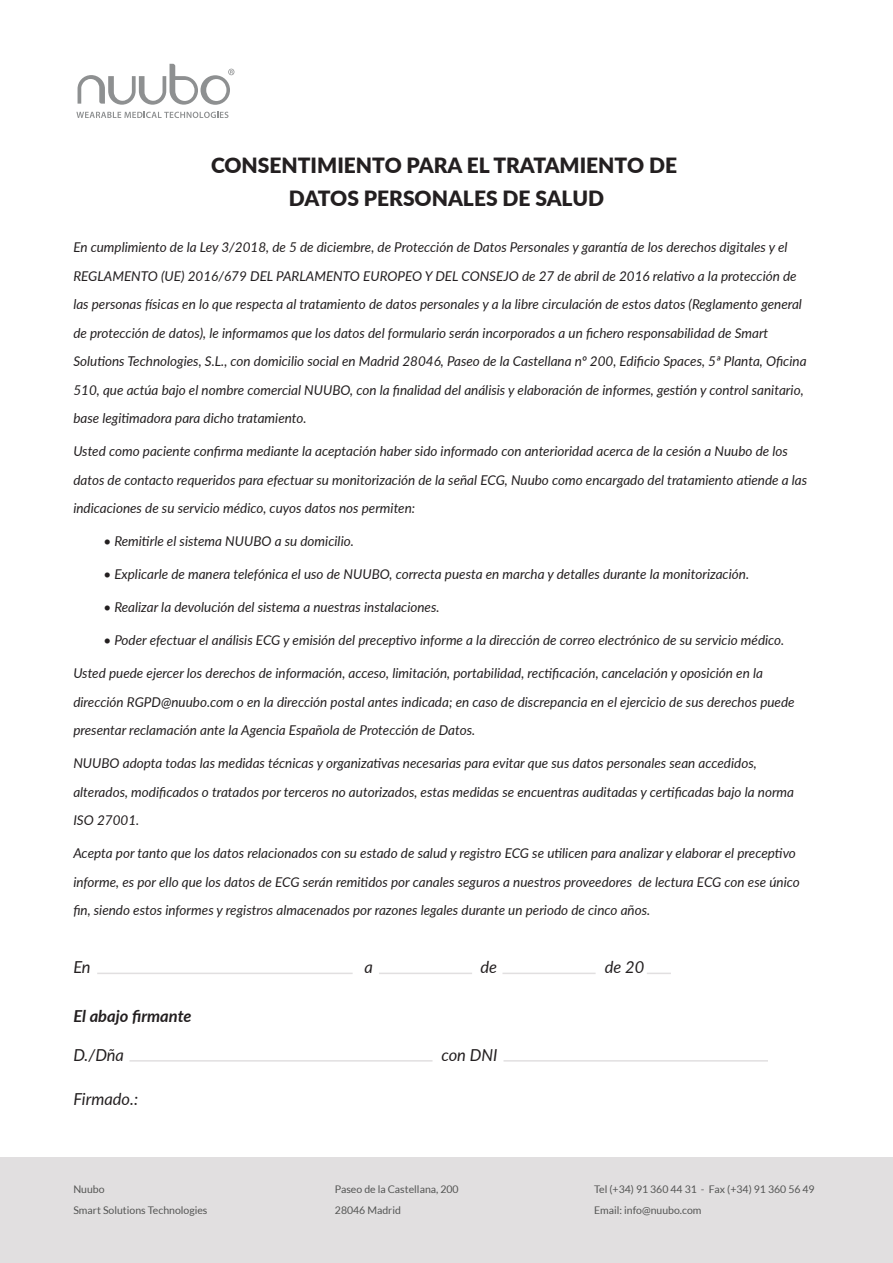
<style>
.page{position:relative;width:893px;height:1263px;background:#fff}
.page>*{position:absolute;margin:0;border:0;box-sizing:border-box;transform-origin:0 0}
.t1{font:900 21px/33px "Lato";color:#231f20;text-align:center}
.t2{font:italic 16.5px "Lato";color:#231f20}
.t3{font:italic 700 16.5px "Lato";color:#231f20}
.t4{font:italic 13.5px/28.5px "Lato";color:#231f20}
.t5{font:10.5px/21px "Lato";color:#535453}
</style>
<div class="page">
<svg style="left:76px;top:112px;width:152px;height:6px"></svg>
<svg style="left:78px;top:64px;width:156px;height:41px"></svg>
<div style="left:0;top:1157px;width:893px;height:106px;background:#e1dfe0"></div>
<hr style="left:97px;top:973px;width:256px;height:1px;background:#e1dfe0">
<hr style="left:379px;top:973px;width:93px;height:1px;background:#e1dfe0">
<hr style="left:502px;top:973px;width:94px;height:1px;background:#e1dfe0">
<svg style="left:647px;top:973px;width:24px;height:1px"></svg>
<hr style="left:129px;top:1060px;width:304px;height:1px;background:#e1dfe0">
<hr style="left:503px;top:1060px;width:265px;height:1px;background:#e1dfe0">
<h1 class="t1" style="left:211px;top:148px;width:467px">CONSENTIMIENTO PARA EL TRATAMIENTO DE<br>DATOS PERSONALES DE SALUD</h1>
<p class="t4" style="left:73px;top:233px;width:735px">En cumplimiento de la Ley 3/2018, de 5 de diciembre, de Protección de Datos Personales y garantía de los derechos digitales y el REGLAMENTO (UE) 2016/679 DEL PARLAMENTO EUROPEO Y DEL CONSEJO de 27 de abril de 2016 relativo a la protección de las personas físicas en lo que respecta al tratamiento de datos personales y a la libre circulación de estos datos (Reglamento general de protección de datos), le informamos que los datos del formulario serán incorporados a un fichero responsabilidad de Smart Solutions Technologies, S.L., con domicilio social en Madrid 28046, Paseo de la Castellana nº 200, Edificio Spaces, 5ª Planta, Oficina 510, que actúa bajo el nombre comercial NUUBO, con la finalidad del análisis y elaboración de informes, gestión y control sanitario, base legitimadora para dicho tratamiento.</p>
<p class="t4" style="left:73px;top:437px;width:735px">Usted como paciente confirma mediante la aceptación haber sido informado con anterioridad acerca de la cesión a Nuubo de los datos de contacto requeridos para efectuar su monitorización de la señal ECG, Nuubo como encargado del tratamiento atiende a las indicaciones de su servicio médico, cuyos datos nos permiten:</p>
<p class="t4" style="left:103px;top:527px;width:252px">• Remitirle el sistema NUUBO a su domicilio.</p>
<p class="t4" style="left:103px;top:560px;width:647px">• Explicarle de manera telefónica el uso de NUUBO, correcta puesta en marcha y detalles durante la monitorización.</p>
<p class="t4" style="left:103px;top:593px;width:338px">• Realizar la devolución del sistema a nuestras instalaciones.</p>
<p class="t4" style="left:103px;top:626px;width:683px">• Poder efectuar el análisis ECG y emisión del preceptivo informe a la dirección de correo electrónico de su servicio médico.</p>
<p class="t4" style="left:73px;top:659px;width:723px">Usted puede ejercer los derechos de información, acceso, limitación, portabilidad, rectificación, cancelación y oposición en la dirección RGPD@nuubo.com o en la dirección postal antes indicada; en caso de discrepancia en el ejercicio de sus derechos puede presentar reclamación ante la Agencia Española de Protección de Datos.</p>
<p class="t4" style="left:73px;top:749px;width:722px">NUUBO adopta todas las medidas técnicas y organizativas necesarias para evitar que sus datos personales sean accedidos, alterados, modificados o tratados por terceros no autorizados, estas medidas se encuentras auditadas y certificadas bajo la norma<br>ISO 27001.</p>
<p class="t4" style="left:73px;top:839px;width:728px">Acepta por tanto que los datos relacionados con su estado de salud y registro ECG se utilicen para analizar y elaborar el preceptivo informe, es por ello que los datos de ECG serán remitidos por canales seguros a nuestros proveedores de lectura ECG con ese único fin, siendo estos informes y registros almacenados por razones legales durante un periodo de cinco años.</p>
<p class="t2" style="left:73px;top:955px;width:19px">En</p>
<p class="t2" style="left:364px;top:955px;width:10px">a</p>
<p class="t3" style="left:73px;top:1004px;width:120px">El abajo firmante</p>
<p class="t2" style="left:73px;top:1043px;width:52px">D./Dña</p>
<p class="t2" style="left:73px;top:1087px;width:66px">Firmado.:</p>
<p class="t2" style="left:480px;top:955px;width:18px">de</p>
<p class="t2" style="left:605px;top:955px;width:41px">de 20</p>
<p class="t2" style="left:441px;top:1043px;width:58px">con DNI</p>
<p class="t5" style="left:73px;top:1178px;width:136px">Nuubo<br>Smart Solutions Technologies</p>
<p class="t5" style="left:594px;top:1178px;width:222px">Tel (+34) 91 360 44 31 - Fax (+34) 91 360 56 49<br>Email: info@nuubo.com</p>
<p class="t5" style="left:335px;top:1178px;width:125px">Paseo de la Castellana, 200<br>28046 Madrid</p>
</div>
